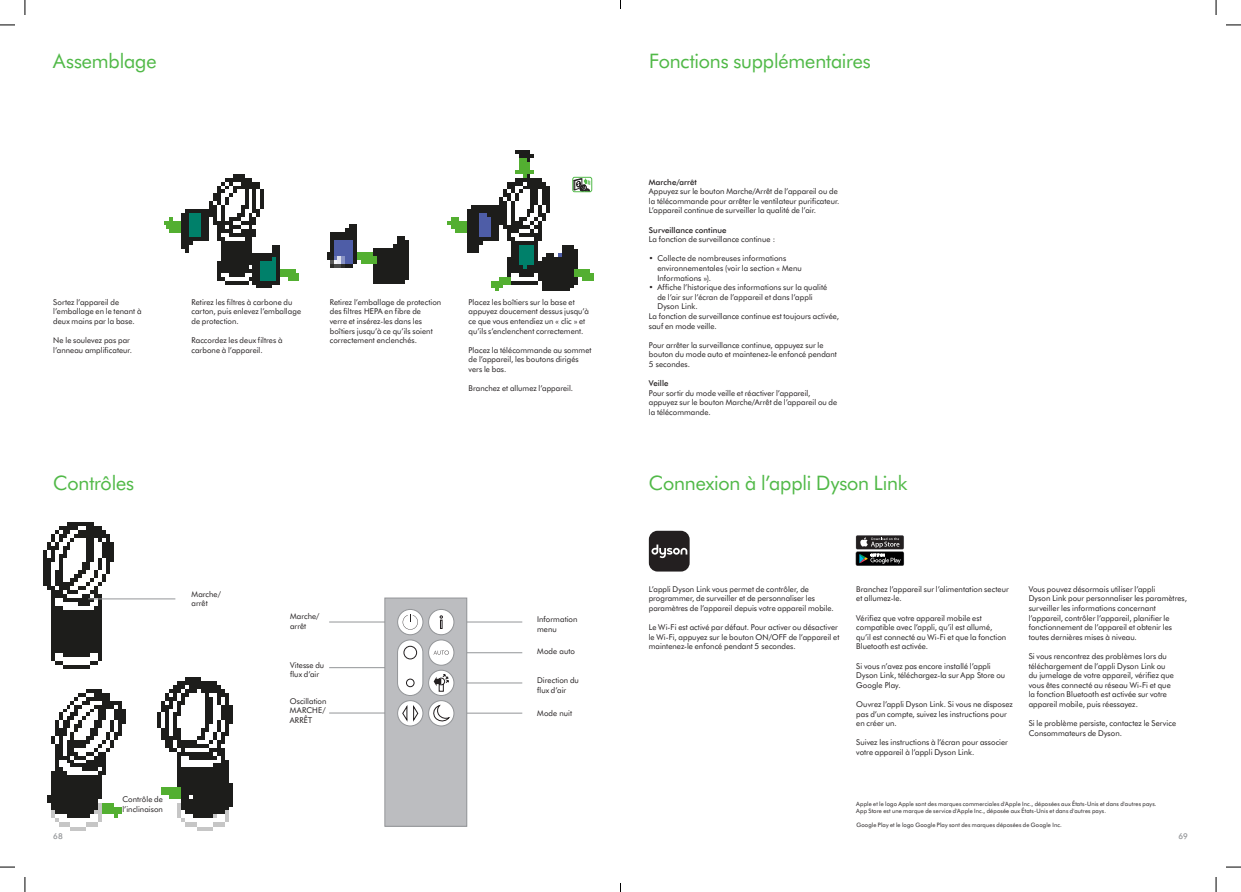
<style>
.page{position:relative;width:1241px;height:892px;background:#fff}
.page>*{position:absolute;margin:0;border:0;box-sizing:border-box;transform-origin:0 0}
.t1{font:20px "Futura B Tfor Dyson";letter-spacing:-.005em;color:#51b948}
.t2{font:8px/9.6px "Futura B Tfor Dyson";letter-spacing:.01em;color:#231f20}
.t3{font:500 8px "Futura B Tfor Dyson";letter-spacing:.01em;color:#231f20}
.t4{font:500 8px "Futura B Tfor Dyson";color:#939598}
.t5{font:6px/7.2px "Futura B Tfor Dyson";letter-spacing:.025em;color:#231f20}
</style>
<div class="page">
<div style="left:856px;top:535px;width:47px;height:14px;background:#231f20"></div>
<svg style="left:855px;top:537px;width:49px;height:29px"></svg>
<div style="left:649px;top:531px;width:40px;height:40px;background:#231f20;border-radius:9px"></div>
<svg style="left:651px;top:544px;width:36px;height:14px"></svg>
<hr style="left:329px;top:713px;width:63px;height:1px;background:#939598">
<hr style="left:329px;top:667px;width:63px;height:1px;background:#939598">
<hr style="left:329px;top:622px;width:63px;height:1px;background:#939598">
<hr style="left:461px;top:622px;width:61px;height:1px;background:#939598">
<hr style="left:461px;top:652px;width:61px;height:1px;background:#939598">
<hr style="left:461px;top:683px;width:61px;height:1px;background:#939598">
<hr style="left:461px;top:713px;width:61px;height:1px;background:#939598">
<div style="left:385px;top:598px;width:82px;height:228px;background:#bcbdc0"></div>
<div style="left:384px;top:598px;width:83px;height:228px;border:1px solid #939598"></div>
<div style="left:397px;top:640px;width:26px;height:55px;background:#fff;border-radius:13px"></div>
<div style="left:397px;top:639px;width:26px;height:57px;border:1px solid #939598;border-radius:13px"></div>
<div style="left:428px;top:640px;width:26px;height:25px;background:#fff;border-radius:50%"></div>
<div style="left:428px;top:639px;width:26px;height:26px;border:1px solid #939598;border-radius:50%"></div>
<svg style="left:428px;top:670px;width:26px;height:25px"></svg>
<div style="left:428px;top:670px;width:26px;height:26px;border:1px solid #939598;border-radius:50%"></div>
<svg style="left:397px;top:609px;width:26px;height:26px"></svg>
<div style="left:397px;top:609px;width:26px;height:26px;border:1px solid #939598;border-radius:50%"></div>
<div style="left:428px;top:609px;width:26px;height:26px;background:#fff;border-radius:50%"></div>
<div style="left:428px;top:609px;width:26px;height:26px;border:1px solid #939598;border-radius:50%"></div>
<svg style="left:433px;top:650px;width:16px;height:5px"></svg>
<div style="left:406px;top:679px;width:8px;height:8px;border:1px solid #231f20;border-radius:50%"></div>
<div style="left:404px;top:646px;width:13px;height:13px;border:1px solid #231f20;border-radius:50%"></div>
<svg style="left:433px;top:674px;width:16px;height:17px"></svg>
<svg style="left:440px;top:615px;width:2px;height:14px"></svg>
<svg style="left:428px;top:700px;width:26px;height:26px"></svg>
<div style="left:428px;top:700px;width:26px;height:26px;border:1px solid #939598;border-radius:50%"></div>
<svg style="left:397px;top:700px;width:26px;height:26px"></svg>
<div style="left:397px;top:700px;width:26px;height:26px;border:1px solid #939598;border-radius:50%"></div>
<svg style="left:432px;top:705px;width:18px;height:17px"></svg>
<svg style="left:402px;top:705px;width:5px;height:16px"></svg>
<svg style="left:413px;top:705px;width:5px;height:16px"></svg>
<svg style="left:402px;top:614px;width:16px;height:16px"></svg>
<img style="left:164px;top:174px;width:135px;height:114px">
<img style="left:327px;top:224px;width:82px;height:60px">
<img style="left:447px;top:150px;width:147px;height:141px">
<img style="left:43px;top:522px;width:190px;height:309px">
<hr style="left:88px;top:598px;width:87px;height:1px;background:#939598">
<svg style="left:574px;top:179px;width:16px;height:11px"></svg>
<div style="left:572px;top:177px;width:20px;height:15px;border:1px solid #51b948;border-radius:2px"></div>
<svg style="left:0;top:24px;width:15px;height:2px"></svg>
<svg style="left:1226px;top:24px;width:14px;height:2px"></svg>
<svg style="left:0;top:866px;width:15px;height:2px"></svg>
<svg style="left:1226px;top:866px;width:14px;height:2px"></svg>
<svg style="left:24px;top:0;width:2px;height:15px"></svg>
<svg style="left:24px;top:877px;width:2px;height:15px"></svg>
<svg style="left:1215px;top:0;width:1px;height:15px"></svg>
<svg style="left:1215px;top:877px;width:1px;height:15px"></svg>
<h1 class="t1" style="left:53px;top:47px;width:105px">Assemblage</h1>
<h1 class="t1" style="left:649px;top:47px;width:223px">Fonctions supplémentaires</h1>
<p class="t2" style="left:53px;top:297px;width:90px">Sortez l’appareil de l’emballage en le tenant à deux mains par la base.</p>
<p class="t2" style="left:53px;top:335px;width:80px">Ne le soulevez pas par l’anneau amplificateur.</p>
<p class="t2" style="left:191px;top:297px;width:111px">Retirez les filtres à carbone du carton, puis enlevez l’emballage de protection.</p>
<p class="t2" style="left:191px;top:335px;width:92px">Raccordez les deux filtres à carbone à l’appareil.</p>
<p class="t2" style="left:330px;top:297px;width:113px">Retirez l’emballage de protection des filtres HEPA en fibre de<br>verre et insérez-les dans les boîtiers jusqu’à ce qu’ils soient correctement enclenchés.</p>
<p class="t2" style="left:468px;top:297px;width:122px">Placez les boîtiers sur la base et appuyez doucement dessus jusqu’à ce que vous entendiez un « clic » et qu’ils s’enclenchent correctement.</p>
<p class="t2" style="left:468px;top:345px;width:124px">Placez la télécommande au sommet de l’appareil, les boutons dirigés vers le bas.</p>
<p class="t2" style="left:468px;top:383px;width:106px">Branchez et allumez l’appareil.</p>
<p class="t3" style="left:649px;top:176px;width:50px">Marche/arrêt</p>
<p class="t2" style="left:649px;top:186px;width:192px">Appuyez sur le bouton Marche/Arrêt de l’appareil ou de la télécommande pour arrêter le ventilateur purificateur.<br>L’appareil continue de surveiller la qualité de l’air.</p>
<p class="t3" style="left:649px;top:224px;width:79px">Surveillance continue</p>
<p class="t2" style="left:649px;top:234px;width:128px">La fonction de surveillance continue :</p>
<p class="t2" style="left:657px;top:253px;width:146px;text-indent:-9px">• Collecte de nombreuses informations environnementales (voir la section « Menu<br>Informations »).</p>
<p class="t2" style="left:649px;top:282px;width:180px">• Affiche l’historique des informations sur la qualité</p>
<p class="t2" style="left:657px;top:292px;width:157px">de l’air sur l’écran de l’appareil et dans l’appli</p>
<p class="t2" style="left:657px;top:301px;width:42px">Dyson Link.</p>
<p class="t2" style="left:649px;top:311px;width:192px">La fonction de surveillance continue est toujours activée,</p>
<p class="t2" style="left:649px;top:321px;width:69px">sauf en mode veille.</p>
<p class="t2" style="left:649px;top:340px;width:189px">Pour arrêter la surveillance continue, appuyez sur le bouton du mode auto et maintenez-le enfoncé pendant<br>5 secondes.</p>
<p class="t3" style="left:649px;top:378px;width:21px">Veille</p>
<p class="t2" style="left:649px;top:388px;width:190px">Pour sortir du mode veille et réactiver l’appareil, appuyez sur le bouton Marche/Arrêt de l’appareil ou de la télécommande.</p>
<h1 class="t1" style="left:53px;top:469px;width:82px">Contrôles</h1>
<h1 class="t1" style="left:649px;top:469px;width:260px">Connexion à l’appli Dyson Link</h1>
<p class="t2" style="left:191px;top:588px;width:31px">Marche/ arrêt</p>
<p class="t2" style="left:290px;top:611px;width:31px">Marche/ arrêt</p>
<p class="t2" style="left:290px;top:660px;width:36px">Vitesse du flux d’air</p>
<p class="t2" style="left:290px;top:695px;width:38px;text-align:justify">Oscillation MARCHE/ ARRÊT</p>
<p class="t2" style="left:537px;top:614px;width:42px">Information menu</p>
<p class="t2" style="left:537px;top:646px;width:39px">Mode auto</p>
<p class="t2" style="left:537px;top:675px;width:43px">Direction du flux d’air</p>
<p class="t2" style="left:537px;top:708px;width:36px">Mode nuit</p>
<p class="t2" style="left:648px;top:584px;width:187px">L’appli Dyson Link vous permet de contrôler, de programmer, de surveiller et de personnaliser les paramètres de l’appareil depuis votre appareil mobile.</p>
<p class="t2" style="left:648px;top:622px;width:192px">Le Wi-Fi est activé par défaut. Pour activer ou désactiver le Wi-Fi, appuyez sur le bouton ON/OFF de l’appareil et maintenez-le enfoncé pendant 5 secondes.</p>
<p class="t2" style="left:856px;top:584px;width:154px">Branchez l’appareil sur l’alimentation secteur et allumez-le.</p>
<p class="t2" style="left:856px;top:612px;width:152px">Vérifiez que votre appareil mobile est compatible avec l’appli, qu’il est allumé, qu’il est connecté au Wi-Fi et que la fonction Bluetooth est activée.</p>
<p class="t2" style="left:856px;top:660px;width:150px">Si vous n’avez pas encore installé l’appli<br>Dyson Link, téléchargez-la sur App Store ou<br>Google Play.</p>
<p class="t2" style="left:856px;top:699px;width:158px">Ouvrez l’appli Dyson Link. Si vous ne disposez pas d’un compte, suivez les instructions pour en créer un.</p>
<p class="t2" style="left:856px;top:737px;width:153px">Suivez les instructions à l’écran pour associer votre appareil à l’appli Dyson Link.</p>
<p class="t2" style="left:1028px;top:584px;width:160px">Vous pouvez désormais utiliser l’appli<br>Dyson Link pour personnaliser les paramètres, surveiller les informations concernant l’appareil, contrôler l’appareil, planifier le fonctionnement de l’appareil et obtenir les toutes dernières mises à niveau.</p>
<p class="t2" style="left:1028px;top:651px;width:147px">Si vous rencontrez des problèmes lors du téléchargement de l’appli Dyson Link ou du jumelage de votre appareil, vérifiez que vous êtes connecté au réseau Wi-Fi et que la fonction Bluetooth est activée sur votre appareil mobile, puis réessayez.</p>
<p class="t2" style="left:1028px;top:718px;width:149px">Si le problème persiste, contactez le Service<br>Consommateurs de Dyson.</p>
<p class="t2" style="left:122px;top:794px;width:42px">Contrôle de l’inclinaison</p>
<p class="t5" style="left:856px;top:799px;width:302px">Apple et le logo Apple sont des marques commerciales d'Apple Inc., déposées aux États-Unis et dans d'autres pays.<br>App Store est une marque de service d'Apple Inc., déposée aux États-Unis et dans d'autres pays.</p>
<p class="t5" style="left:856px;top:821px;width:207px">Google Play et le logo Google Play sont des marques déposées de Google Inc.</p>
<p class="t4" style="left:53px;top:830px;width:11px">68</p>
<p class="t4" style="left:1178px;top:830px;width:11px">69</p>
</div>
